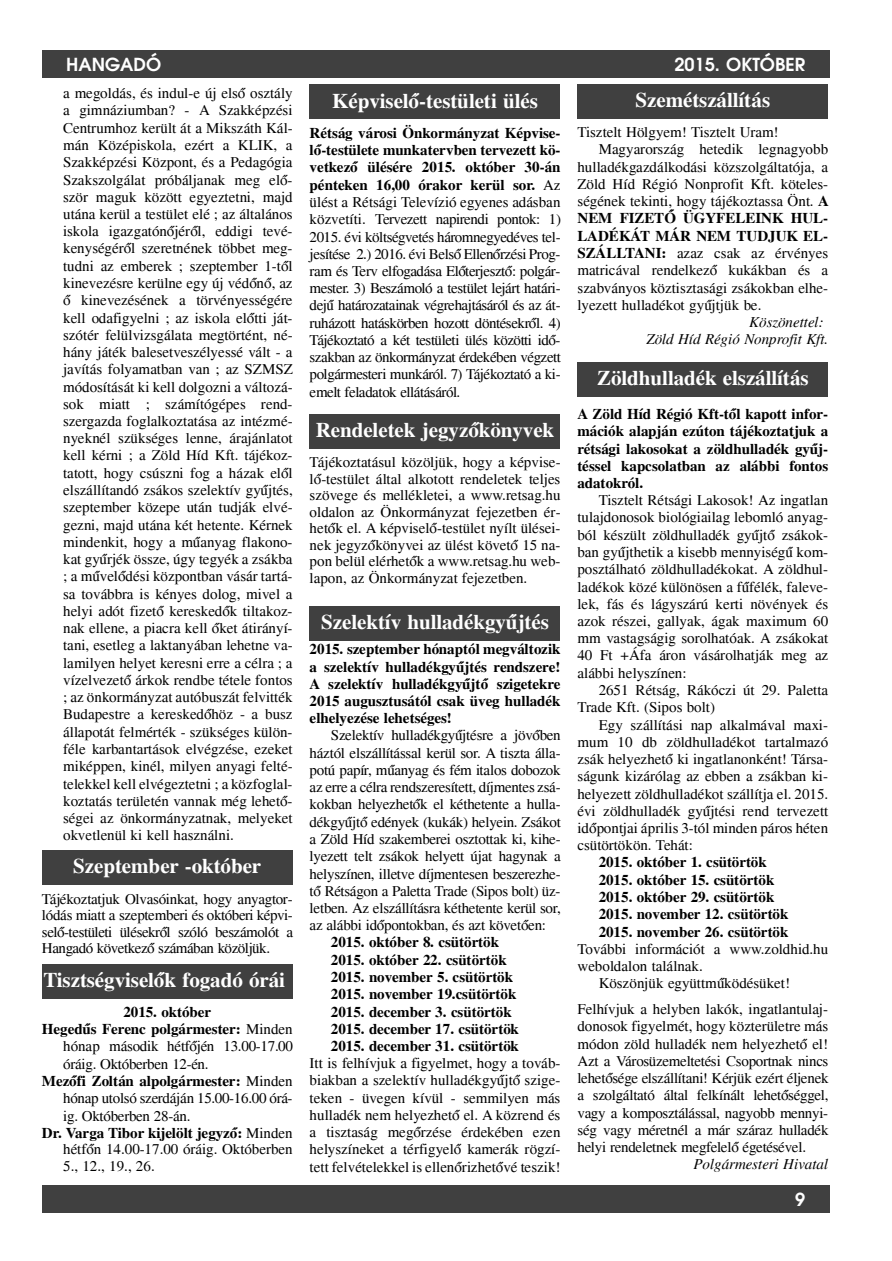
<style>
.page{position:relative;width:892px;height:1261px;background:#fff}
.page>*{position:absolute;margin:0;border:0;box-sizing:border-box;transform-origin:0 0}
.t1{font:700 21px "Times";letter-spacing:-.005em;color:#fff}
.t2{font:600 18px "Avant Garde";color:#fff}
.t3{font:15px/17.2px "Times";letter-spacing:-.005em;color:#000;text-align:justify}
.t4{font:700 15px/17.2px "Times";color:#000}
.t5{font:italic 15px/17.2px "Times";letter-spacing:-.005em;color:#000;text-align:right}
.s1{font-weight:400}
.s2{font-weight:700}
</style>
<div class="page">
<div style="left:577px;top:84px;width:251px;height:34px;background:#404040"></div>
<div style="left:42px;top:964px;width:250px;height:34px;background:#404040"></div>
<div style="left:309px;top:85px;width:251px;height:34px;background:#404040"></div>
<div style="left:309px;top:414px;width:251px;height:34px;background:#404040"></div>
<div style="left:42px;top:850px;width:250px;height:34px;background:#404040"></div>
<div style="left:577px;top:362px;width:251px;height:34px;background:#404040"></div>
<div style="left:309px;top:606px;width:251px;height:34px;background:#404040"></div>
<div style="left:42px;top:50px;width:787px;height:27px;background:#404040"></div>
<div style="left:42px;top:1185px;width:787px;height:27px;background:#404040"></div>
<p class="t2" style="left:66px;top:53px;width:97px">HANGADÓ</p>
<p class="t2" style="left:674px;top:53px;width:132px">2015. OKTÓBER</p>
<p class="t3" style="left:63px;top:84px;width:231px">a megoldás, és indul-e új els´´o osztály a gimnáziumban? - A Szakképzési Centrumhoz került át a Mikszáth Kál&shy;mán Középiskola, ezért a KLIK, a Szakképzési Központ, és a Pedagógia Szakszolgálat próbáljanak meg el´´o&shy;ször maguk között egyeztetni, majd utána kerül a testület elé ; az általános iskola igazgatón´´ojér´´ol, eddigi tevé&shy;kenységér´´ol szeretnének többet meg&shy;tudni az emberek ; szeptember 1-t´´ol kinevezésre kerülne egy új véd´´on´´o, az o kinevezésének a törvényességére</p>
<p class="t3" style="left:63px;top:291px;width:231px;text-align:left">´´<br>kell odafigyelni ; az iskola el´´otti ját&shy;szótér felülvizsgálata megtörtént, né&shy;hány játék balesetveszélyessé vált - a javítás folyamatban van ; az SZMSZ módosítását ki kell dolgozni a változá&shy;sok miatt ; számítógépes rend&shy;szergazda foglalkoztatása az intézmé&shy;nyeknél szükséges lenne, árajánlatot kell kérni ; a Zöld Híd Kft. tájékoz&shy;tatott, hogy csúszni fog a házak el´´ol elszállítandó zsákos szelektív gy´´ujtés, szeptember közepe után tudják elvé&shy;gezni, majd utána két hetente. Kérnek mindenkit, hogy a m´´uanyag flakono&shy;kat gy´´urjék össze, úgy tegyék a zsákba ; a m´´uvel´´odési központban vásár tartá&shy;sa továbbra is kényes dolog, mivel a helyi adót fizet´´o keresked´´ok tiltakoz&shy;nak ellene, a piacra kell ´´oket átirányí&shy;tani, esetleg a laktanyában lehetne va&shy;lamilyen helyet keresni erre a célra ; a vízelvezet´´o árkok rendbe tétele fontos ; az önkormányzat autóbuszát felvitték Budapestre a keresked´´ohöz - a busz állapotát felmérték - szükséges külön&shy;féle karbantartások elvégzése, ezeket miképpen, kinél, milyen anyagi felté&shy;telekkel kell elvégeztetni ; a közfoglal&shy;koztatás területén vannak még lehet´´o&shy;ségei az önkormányzatnak, melyeket okvetlenül ki kell használni.</p>
<h1 class="t1" style="left:73px;top:854px;width:189px">Szeptember -október</h1>
<p class="t3" style="left:42px;top:890px;width:253px;line-height:16.5px">Tájékoztatjuk Olvasóinkat, hogy anyagtor&shy;lódás miatt a szeptemberi és októberi képvi&shy;sel´´o-testületi ülésekr´´ol szóló beszámolót a Hangadó következ´´o számában közöljük.</p>
<h1 class="t1" style="left:43px;top:967px;width:243px">Tisztségvisel´´ok fogadó órái</h1>
<p class="t4" style="left:123px;top:1003px;width:89px">2015. október</p>
<p class="t4" style="left:42px;top:1020px;width:252px">Heged´´us Ferenc polgármester: <span class="s1">Minden</span></p>
<p class="t3" style="left:63px;top:1037px;width:231px">hónap második hétf´´ojén 13.00-17.00</p>
<p class="t3" style="left:63px;top:1055px;width:147px">óráig. Októberben 12-én.</p>
<p class="t4" style="left:42px;top:1072px;width:252px">Mez´´ofi Zoltán alpolgármester: <span class="s1">Minden</span></p>
<p class="t3" style="left:63px;top:1089px;width:231px">hónap utolsó szerdáján 15.00-16.00 órá-</p>
<p class="t3" style="left:63px;top:1106px;width:129px">ig. Októberben 28-án.</p>
<p class="t4" style="left:42px;top:1124px;width:252px">Dr. Varga Tibor kijelölt jegyz´´o: <span class="s1">Minden</span></p>
<p class="t3" style="left:63px;top:1140px;width:231px">hétf´´on 14.00-17.00 óráig. Októberben</p>
<p class="t3" style="left:63px;top:1156px;width:93px">5., 12., 19., 26.</p>
<h1 class="t1" style="left:332px;top:88px;width:207px">Képvisel´´o-testületi ülés</h1>
<p class="t3" style="left:309px;top:124px;width:253px"><span class="s2">Rétság városi Önkormányzat Képvise&shy;l´´o-testülete munkatervben tervezett kö&shy;vetkez´´o ülésére 2015. október 30-án pénteken 16,00 órakor kerül sor.</span> Az ülést a Rétsági Televízió egyenes adásban közvetíti. Tervezett napirendi pontok: 1)<br>2015. évi költségvetés háromnegyedéves tel&shy;jesítése 2.) 2016. évi Bels´´o Ellen´´orzési Prog&shy;ram és Terv elfogadása El´´oterjeszt´´o: polgár&shy;mester. 3) Beszámoló a testület lejárt határi&shy;dej´´u határozatainak végrehajtásáról és az át&shy;ruházott hatáskörben hozott döntésekr´´ol. 4)<br>Tájékoztató a két testületi ülés közötti id´´o&shy;szakban az önkormányzat érdekében végzett polgármesteri munkáról. 7) Tájékoztató a ki&shy;emelt feladatok ellátásáról.</p>
<h1 class="t1" style="left:316px;top:417px;width:240px">Rendeletek jegyz´´okönyvek</h1>
<p class="t3" style="left:309px;top:454px;width:252px;line-height:16.5px">Tájékoztatásul közöljük, hogy a képvise&shy;l´´o-testület által alkotott rendeletek teljes szövege és mellékletei, a www.retsag.hu oldalon az Önkormányzat fejezetben ér&shy;het´´ok el. A képvisel´´o-testület nyílt ülései&shy;nek jegyz´´okönyvei az ülést követ´´o 15 na&shy;pon belül elérhet´´ok a www.retsag.hu web&shy;lapon, az Önkormányzat fejezetben.</p>
<h1 class="t1" style="left:321px;top:609px;width:229px">Szelektív hulladékgy´´ujtés</h1>
<p class="t4" style="left:309px;top:640px;width:252px;text-align:justify">2015. szeptember hónaptól megváltozik a szelektív hulladékgy´´ujtés rendszere!<br>A szelektív hulladékgy´´ujt´´o szigetekre 2015 augusztusától csak üveg hulladék elhelyezése lehetséges!</p>
<p class="t3" style="left:309px;top:726px;width:253px;text-indent:21px">Szelektív hulladékgy´´ujtésre a jöv´´oben háztól elszállítással kerül sor. A tiszta álla&shy;potú papír, m´´uanyag és fém italos dobozok az erre a célra rendszeresített, díjmentes zsá&shy;kokban helyezhet´´ok el kéthetente a hulla&shy;dékgy´´ujt´´o edények (kukák) helyein. Zsákot a Zöld Híd szakemberei osztottak ki, kihe&shy;lyezett telt zsákok helyett újat hagynak a helyszínen, illetve díjmentesen beszerezhe&shy;t´´o Rétságon a Paletta Trade (Sipos bolt) üz&shy;letben. Az elszállításra kéthetente kerül sor, az alábbi id´´opontokban, és azt követ´´oen:</p>
<p class="t4" style="left:331px;top:933px;width:189px">2015. október 8. csütörtök<br>2015. október 22. csütörtök<br>2015. november 5. csütörtök<br>2015. november 19.csütörtök<br>2015. december 3. csütörtök<br>2015. december 17. csütörtök<br>2015. december 31. csütörtök</p>
<p class="t3" style="left:309px;top:1054px;width:252px">Itt is felhívjuk a figyelmet, hogy a továb&shy;biakban a szelektív hulladékgy´´ujt´´o szige&shy;teken - üvegen kívül - semmilyen más hulladék nem helyezhet´´o el. A közrend és a tisztaság meg´´orzése érdekében ezen helyszíneket a térfigyel´´o kamerák rögzí&shy;tett felvételekkel is ellen´´orizhet´´ové teszik!</p>
<h1 class="t1" style="left:635px;top:88px;width:136px">Szemétszállítás</h1>
<p class="t3" style="left:577px;top:124px;width:202px">Tisztelt Hölgyem! Tisztelt Uram!</p>
<p class="t3" style="left:598px;top:140px;width:231px">Magyarország hetedik legnagyobb</p>
<p class="t3" style="left:577px;top:158px;width:252px">hulladékgazdálkodási közszolgáltatója, a</p>
<p class="t3" style="left:577px;top:175px;width:252px">Zöld Híd Régió Nonprofit Kft. köteles-</p>
<p class="t3" style="left:577px;top:192px;width:253px">ségének tekinti, hogy tájékoztassa Önt. <span class="s2">A</span></p>
<p class="t4" style="left:577px;top:210px;width:252px">NEM FIZETO ÜGYFELEINK HUL-</p>
<p class="t4" style="left:577px;top:205px;width:252px;line-height:20.4px;text-indent:90px">´´<br>LADÉKÁT MÁR NEM TUDJUK EL-</p>
<p class="t3" style="left:577px;top:244px;width:252px"><span class="s2">SZÁLLTANI:</span> azaz csak az érvényes matricával rendelkez´´o kukákban és a szabványos köztisztasági zsákokban elhe&shy;lyezett hulladékot gy´´ujtjük be.</p>
<p class="t5" style="left:646px;top:313px;width:183px">Köszönettel:<br>Zöld Híd Régió Nonprofit Kft.</p>
<h1 class="t1" style="left:597px;top:366px;width:213px">Zöldhulladék elszállítás</h1>
<p class="t4" style="left:577px;top:405px;width:252px;text-align:justify">A Zöld Híd Régió Kft-t´´ol kapott infor&shy;mációk alapján ezúton tájékoztatjuk a rétsági lakosokat a zöldhulladék gy´´uj&shy;téssel kapcsolatban az alábbi fontos adatokról.</p>
<p class="t3" style="left:577px;top:491px;width:252px;text-indent:21px">Tisztelt Rétsági Lakosok! Az ingatlan tulajdonosok biológiailag lebomló anyag&shy;ból készült zöldhulladék gy´´ujt´´o zsákok&shy;ban gy´´ujthetik a kisebb mennyiség´´u kom&shy;posztálható zöldhulladékokat. A zöldhul&shy;ladékok közé különösen a f´´ufélék, faleve&shy;lek, fás és lágyszárú kerti növények és azok részei, gallyak, ágak maximum 60 mm vastagságig sorolhatóak. A zsákokat 40 Ft +Áfa áron vásárolhatják meg az alábbi helyszínen:</p>
<p class="t3" style="left:577px;top:681px;width:252px;text-indent:21px">2651 Rétság, Rákóczi út 29. Paletta<br>Trade Kft. (Sipos bolt)</p>
<p class="t3" style="left:577px;top:715px;width:252px;text-indent:21px">Egy szállítási nap alkalmával maxi&shy;mum 10 db zöldhulladékot tartalmazó zsák helyezhet´´o ki ingatlanonként! Társa&shy;ságunk kizárólag az ebben a zsákban ki&shy;helyezett zöldhulladékot szállítja el. 2015. évi zöldhulladék gy´´ujtési rend tervezett id´´opontjai április 3-tól minden páros héten csütörtökön. Tehát:</p>
<p class="t4" style="left:598px;top:853px;width:191px">2015. október 1. csütörtök<br>2015. október 15. csütörtök<br>2015. október 29. csütörtök<br>2015. november 12. csütörtök<br>2015. november 26. csütörtök</p>
<p class="t3" style="left:577px;top:940px;width:252px">További információt a www.zoldhid.hu</p>
<p class="t3" style="left:577px;top:957px;width:127px">weboldalon találnak.</p>
<p class="t3" style="left:598px;top:974px;width:193px">Köszönjük együttm´´uködésüket!</p>
<p class="t3" style="left:577px;top:1000px;width:252px">Felhívjuk a helyben lakók, ingatlantulaj&shy;donosok figyelmét, hogy közterületre más módon zöld hulladék nem helyezhet´´o el!<br>Azt a Városüzemeltetési Csoportnak nincs lehet´´osége elszállítani! Kérjük ezért éljenek a szolgáltató által felkínált lehet´´oséggel, vagy a komposztálással, nagyobb mennyi&shy;ség vagy méretnél a már száraz hulladék helyi rendeletnek megfelel´´o égetésével.</p>
<p class="t5" style="left:693px;top:1155px;width:136px">Polgármesteri Hivatal</p>
<p class="t2" style="left:795px;top:1188px;width:12px">9</p>
</div>
